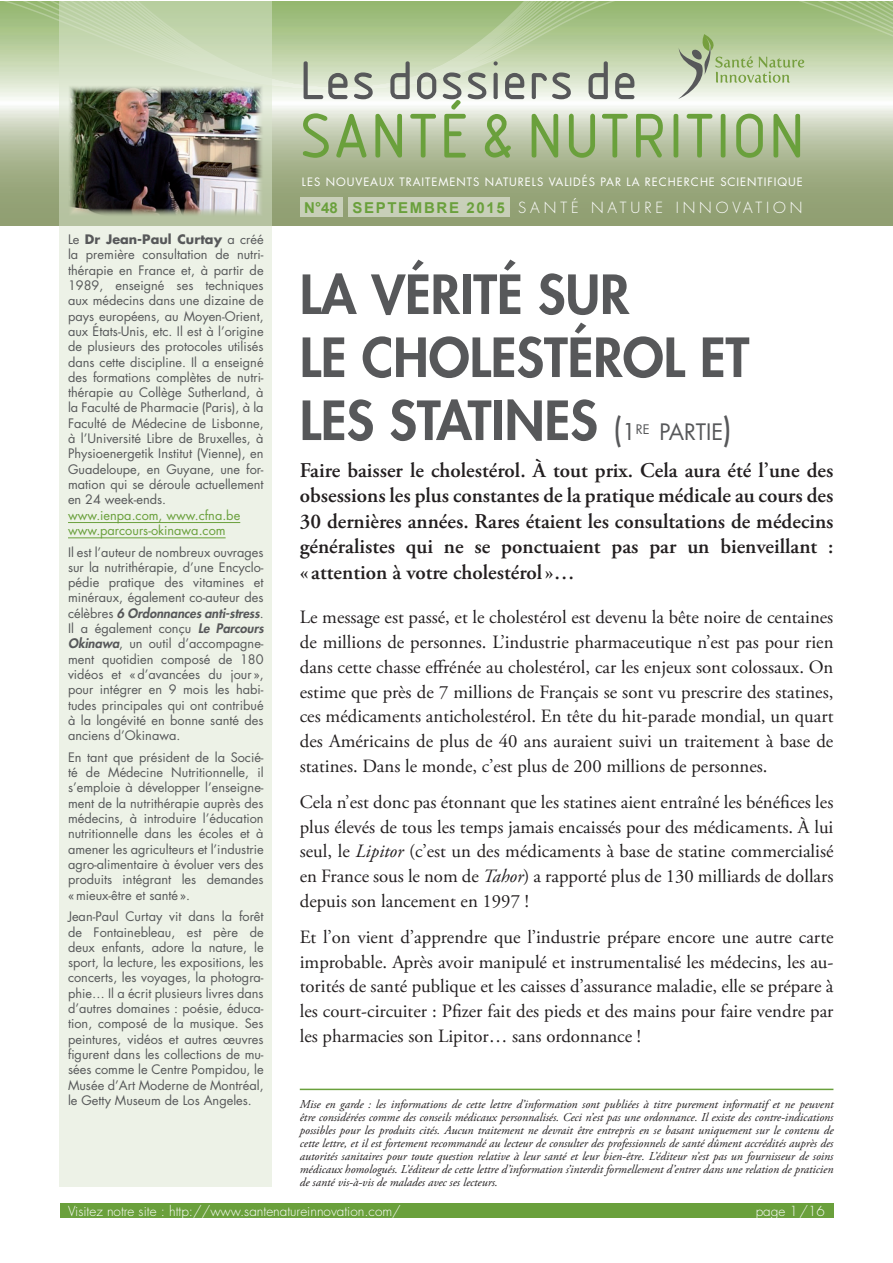
<style>
.page{position:relative;width:893px;height:1263px;background:#fff}
.page>*{position:absolute;margin:0;border:0;box-sizing:border-box;transform-origin:0 0}
.t1{font:65.55px "Isonorm SA Regular";letter-spacing:.05em;color:#6aa03c}
.t2{font:56.7px "Isonorm SA Regular";letter-spacing:.05em;color:#57585a}
.t3{font:800 52.5px/63px "Futura";color:#57585a}
.t4{font:600 21px/25.5px "Adobe Garamond Pro";color:#231f20;text-align:justify}
.t5{font:18.75px/24.8px "Adobe Garamond Pro";color:#231f20;text-align:justify}
.t6{font:300 15px "Futura";letter-spacing:.26em;color:#fff}
.t7{font:300 13.5px "Futura";color:#fff}
.t8{font:12.75px/15.3px "Futura";color:#57585a;text-align:justify}
.t9{font:12.75px/15.3px "Futura";color:#6aa03c}
.t10{font:italic 12px/13px "Adobe Garamond Pro";color:#231f20;text-align:justify}
.t11{font:11.25px "Futura";letter-spacing:.085em;color:#fff}
.s1{font-weight:700}
.s2{font-weight:800;font-style:italic}
.s3{font-family:"Arial";font-weight:700;color:#6aa03c}
.s4{font-weight:400;font-size:31.5px}
.s5{font-weight:400;font-size:22.5px}
.s6{font-weight:400;font-size:12.9px}
.s7{font-weight:400;font-size:22.05px}
.s8{font-style:italic}
</style>
<div class="page">
<svg style="left:0;top:90px;width:892px;height:135px;background:#b7c2a3"></svg>
<svg style="left:0;top:1px;width:892px;height:89px;background:#b8ce9f"></svg>
<div style="left:60px;top:1203px;width:773px;height:15px;background:#6aa03c"></div>
<div style="left:300px;top:197px;width:42px;height:20px;background:#c8cfb9"></div>
<div style="left:348px;top:197px;width:161px;height:20px;background:#c8cfb9"></div>
<svg style="left:60px;top:1px;width:212px;height:1185px;background:#e9efe2"></svg>
<hr style="left:68px;top:522px;width:172px;height:1px;background:#6aa03c">
<hr style="left:68px;top:537px;width:158px;height:1px;background:#6aa03c">
<img style="left:68px;top:85px;width:196px;height:132px">
<svg style="left:678px;top:34px;width:126px;height:65px;background:#c1d1ad"></svg>
<hr style="left:300px;top:1089px;width:533px;height:1px;background:#6aa03c">
<p class="t8" style="left:68px;top:232px;width:197px">Le <span class="s1">Dr Jean-Paul Curtay</span> a créé la première consultation de nutri&shy;thérapie en France et, à partir de 1989, enseigné ses techniques aux médecins dans une dizaine de pays européens, au Moyen-Orient, aux États-Unis, etc. Il est à l’origine de plusieurs des protocoles utilisés dans cette discipline. Il a enseigné des formations complètes de nutri&shy;thérapie au Collège Sutherland, à la Faculté de Pharmacie (Paris), à la Faculté de Médecine de Lisbonne, à l’Université Libre de Bruxelles, à Physioenergetik Institut (Vienne), en Guadeloupe, en Guyane, une for&shy;mation qui se déroule actuellement en 24 week-ends.</p>
<p class="t9" style="left:68px;top:507px;width:174px">www.ienpa.com, www.cfna.be www.parcours-okinawa.com</p>
<p class="t8" style="left:68px;top:544px;width:197px">Il est l’auteur de nombreux ouvrages sur la nutrithérapie, d’une Encyclo&shy;pédie pratique des vitamines et minéraux, également co-auteur des célèbres <span class="s2">6 Ordonnances anti-stress</span>.<br>Il a également conçu <span class="s2">Le Parcours Okinawa</span>, un outil d’accompagne&shy;ment quotidien composé de 180 vidéos et «d’avancées du jour », pour intégrer en 9 mois les habi&shy;tudes principales qui ont contribué à la longévité en bonne santé des anciens d’Okinawa.</p>
<p class="t8" style="left:68px;top:749px;width:197px">En tant que président de la Socié&shy;té de Médecine Nutritionnelle, il s’emploie à développer l’enseigne&shy;ment de la nutrithérapie auprès des médecins, à introduire l’éducation nutritionnelle dans les écoles et à amener les agriculteurs et l’industrie agro-alimentaire à évoluer vers des produits intégrant les demandes «mieux-être et santé».</p>
<p class="t8" style="left:68px;top:909px;width:197px">Jean-Paul Curtay vit dans la forêt de Fontainebleau, est père de deux enfants, adore la nature, le sport, la lecture, les expositions, les concerts, les voyages, la photogra&shy;phie… Il a écrit plusieurs livres dans d’autres domaines : poésie, éduca&shy;tion, composé de la musique. Ses peintures, vidéos et autres œuvres figurent dans les collections de mu&shy;sées comme le Centre Pompidou, le Musée d’Art Moderne de Montréal, le Getty Museum de Los Angeles.</p>
<h2 class="t2" style="left:300px;top:49px;width:338px">Les dossiers de</h2>
<h1 class="t1" style="left:300px;top:100px;width:506px">SANTÉ &amp; NUTRITION</h1>
<p class="t11" style="left:302px;top:174px;width:502px">LES NOUVEAUX TRAITEMENTS NATURELS VALIDÉS PAR LA RECHERCHE SCIENTIFIQUE</p>
<p class="t6" style="left:304px;top:198px;width:500px"><span class="s3">N°48 SEPTEMBRE 2015</span> SANTÉ NATURE INNOVATION</p>
<h3 class="t3" style="left:300px;top:262px;width:451px">LA VÉRITÉ SUR<br>LE CHOLESTÉROL ET<br>LES STATINES <span class="s4">(</span><span class="s5">1</span><span class="s6">RE</span> <span class="s7">PARTIE</span><span class="s4">)</span></h3>
<p class="t4" style="left:300px;top:458px;width:535px">Faire baisser le cholestérol. À tout prix. Cela aura été l’une des obsessions les plus constantes de la pratique médicale au cours des 30 dernières années. Rares étaient les consultations de médecins généralistes qui ne se ponctuaient pas par un bienveillant : « attention à votre cholestérol »…</p>
<p class="t5" style="left:300px;top:606px;width:535px">Le message est passé, et le cholestérol est devenu la bête noire de centaines de millions de personnes. L’industrie pharmaceutique n’est pas pour rien dans cette chasse effrénée au cholestérol, car les enjeux sont colossaux. On estime que près de 7 millions de Français se sont vu prescrire des statines, ces médicaments anticholestérol. En tête du hit-parade mondial, un quart des Américains de plus de 40 ans auraient suivi un traitement à base de statines. Dans le monde, c’est plus de 200 millions de personnes.</p>
<p class="t5" style="left:300px;top:790px;width:535px">Cela n’est donc pas étonnant que les statines aient entraîné les bénéfices les plus élevés de tous les temps jamais encaissés pour des médicaments. À lui seul, le <span class="s8">Lipitor</span> (c’est un des médicaments à base de statine commercialisé en France sous le nom de <span class="s8">Tahor</span>) a rapporté plus de 130 milliards de dollars depuis son lancement en 1997 !</p>
<p class="t5" style="left:300px;top:925px;width:535px">Et l’on vient d’apprendre que l’industrie prépare encore une autre carte improbable. Après avoir manipulé et instrumentalisé les médecins, les au&shy;torités de santé publique et les caisses d’assurance maladie, elle se prépare à les court-circuiter : Pfizer fait des pieds et des mains pour faire vendre par les pharmacies son Lipitor… sans ordonnance !</p>
<p class="t10" style="left:300px;top:1098px;width:535px">Mise en garde : les informations de cette lettre d’information sont publiées à titre purement informatif et ne peuvent être considérées comme des conseils médicaux personnalisés. Ceci n’est pas une ordonnance. Il existe des contre-indications possibles pour les produits cités. Aucun traitement ne devrait être entrepris en se basant uniquement sur le contenu de cette lettre, et il est fortement recommandé au lecteur de consulter des professionnels de santé dûment accrédités auprès des autorités sanitaires pour toute question relative à leur santé et leur bien-être. L’éditeur n’est pas un fournisseur de soins médicaux homologués. L’éditeur de cette lettre d’information s’interdit formellement d’entrer dans une relation de praticien de santé vis-à-vis de malades avec ses lecteurs.</p>
<p class="t7" style="left:68px;top:1202px;width:334px">Visitez notre site : http://www.santenatureinnovation.com/</p>
<p class="t7" style="left:756px;top:1202px;width:71px">page 1/16</p>
</div>
